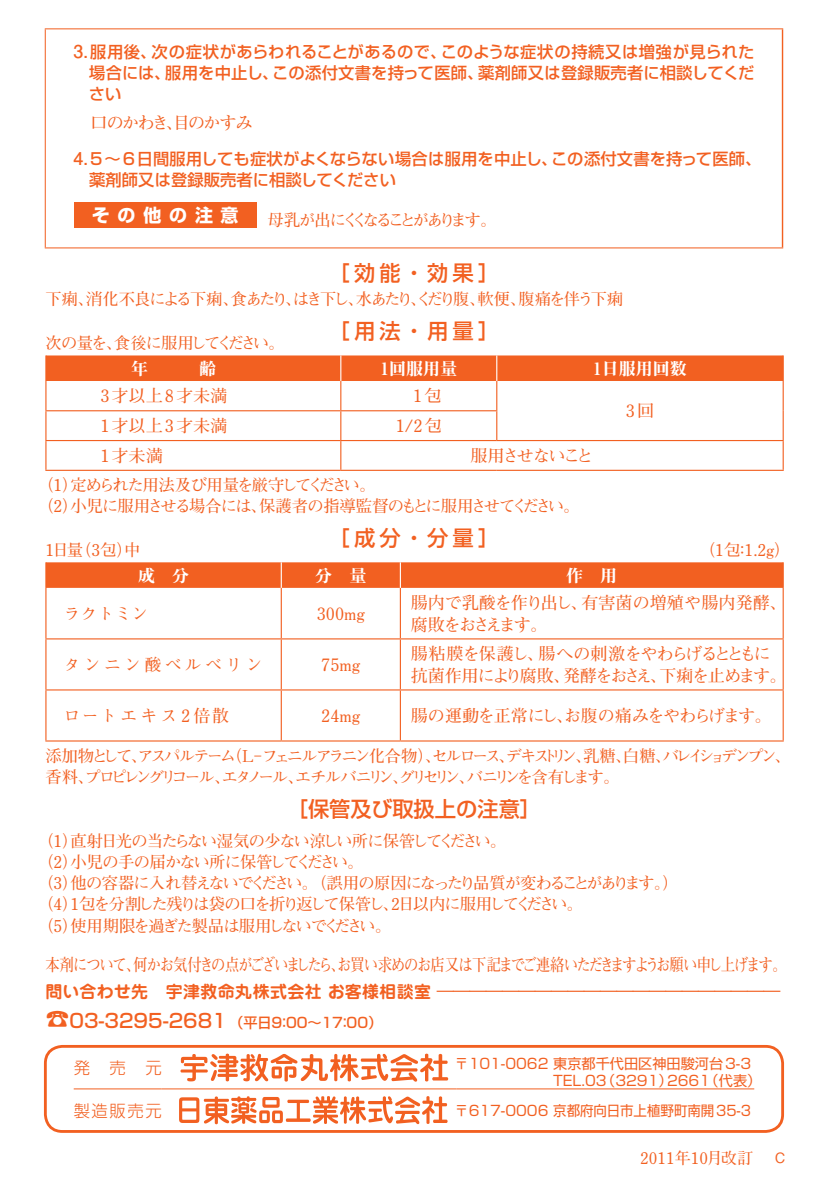
<style>
.page{position:relative;width:828px;height:1191px;background:#fff}
.page>*{position:absolute;margin:0;border:0;box-sizing:border-box;transform-origin:0 0}
.t1{font:500 21.2px "Shin Go Pro";color:#f26021}
.t2{font:700 18px "Shin Go Pro";letter-spacing:.44em;color:#fff}
.t3{font:700 17px "Futo Min A101 Pro";letter-spacing:-.095em;color:#f26021;scale:.84 1}
.t4{font:700 17px "Futo Min A101 Pro";letter-spacing:-.04em;color:#f26021}
.t5{font:700 17px/22px "Futo Min A101 Pro";color:#f26021}
.t6{font:700 17px/22px "Futo Min A101 Pro";letter-spacing:-.07em;color:#f26021}
.t7{font:700 17px "Jun 501 Pro";letter-spacing:.02em;color:#f26021}
.t8{font:17px "Midashi Min Pro MA31";color:#fff}
.t9{font:700 17px "Futo Min A101 Pro";letter-spacing:-.085em;color:#f26021}
.t10{font:700 17px "Futo Min A101 Pro";letter-spacing:.19em;color:#f26021}
.t11{font:700 17px "Futo Min A101 Pro";letter-spacing:.18em;color:#f26021}
.t12{font:700 17px "Futo Min A101 Pro";letter-spacing:-.125em;color:#f26021}
.t13{font:700 16.2px/21.2px "Futo Min A101 Pro";letter-spacing:-.105em;color:#f26021}
.t14{font:500 16.2px/21px "Shin Go Pro";letter-spacing:.005em;color:#f26021;text-align:justify}
.t15{font:700 16.2px/21.2px "Futo Min A101 Pro";letter-spacing:-.195em;color:#f26021}
.t16{font:700 16.2px/21.2px "Futo Min A101 Pro";letter-spacing:-.085em;color:#f26021}
.t17{font:700 16.2px "Futo Min A101 Pro";letter-spacing:-.13em;color:#f26021}
.t18{font:700 16.2px "Futo Min A101 Pro";letter-spacing:-.11em;color:#f26021}
.t19{font:300 16.2px "Shin Go Pro";letter-spacing:.1em;color:#f26021}
.t20{font:700 16px "Futo Min A101 Pro";color:#f26021}
.t21{font:14.2px/17px "Shin Go Pro";color:#f26021}
.t22{font:500 14.2px "Shin Go Pro";color:#f26021}
.s1{font-family:"Futo Go B101 Pro";font-weight:700;font-size:17.8px}
.s2{font-family:"Futo Min A101 Pro"}
.s3{font-size:24px}
.s4{font-size:19.2px}
.s5{font-family:"Gothic BBB Pro";font-weight:500;font-size:14.2px}
</style>
<div class="page">
<hr style="left:782px;top:29px;width:1px;height:218px;background:#f26021">
<hr style="left:45px;top:29px;width:1px;height:218px;background:#f26021">
<hr style="left:45px;top:247px;width:738px;height:1px;background:#f26021">
<hr style="left:45px;top:28px;width:738px;height:1px;background:#f26021">
<div style="left:74px;top:202px;width:182px;height:26px;background:#f26021"></div>
<hr style="left:45px;top:470px;width:296px;height:1px;background:#f26021">
<hr style="left:341px;top:470px;width:156px;height:1px;background:#f26021">
<hr style="left:497px;top:470px;width:286px;height:1px;background:#f26021">
<svg style="left:45px;top:355px;width:738px;height:115px"></svg>
<hr style="left:45px;top:588px;width:1px;height:50px;background:#f26021">
<hr style="left:281px;top:588px;width:1px;height:50px;background:#f26021">
<hr style="left:400px;top:588px;width:1px;height:50px;background:#f26021">
<hr style="left:782px;top:588px;width:1px;height:50px;background:#f26021">
<hr style="left:45px;top:638px;width:236px;height:1px;background:#f26021">
<hr style="left:45px;top:639px;width:1px;height:50px;background:#f26021">
<hr style="left:281px;top:638px;width:119px;height:1px;background:#f26021">
<hr style="left:281px;top:639px;width:1px;height:50px;background:#f26021">
<hr style="left:400px;top:638px;width:383px;height:1px;background:#f26021">
<hr style="left:400px;top:639px;width:1px;height:50px;background:#f26021">
<hr style="left:782px;top:639px;width:1px;height:50px;background:#f26021">
<hr style="left:45px;top:689px;width:236px;height:1px;background:#f26021">
<hr style="left:45px;top:690px;width:1px;height:50px;background:#f26021">
<hr style="left:281px;top:689px;width:119px;height:1px;background:#f26021">
<hr style="left:281px;top:690px;width:1px;height:50px;background:#f26021">
<hr style="left:400px;top:689px;width:383px;height:1px;background:#f26021">
<hr style="left:400px;top:690px;width:1px;height:50px;background:#f26021">
<hr style="left:782px;top:690px;width:1px;height:50px;background:#f26021">
<hr style="left:45px;top:740px;width:236px;height:1px;background:#f26021">
<hr style="left:281px;top:740px;width:119px;height:1px;background:#f26021">
<hr style="left:400px;top:740px;width:383px;height:1px;background:#f26021">
<svg style="left:45px;top:562px;width:738px;height:26px;background:#f26325"></svg>
<div style="left:44px;top:1045px;width:740px;height:87px;border:3px solid #f26021;border-radius:17px"></div>
<hr style="left:74px;top:1088px;width:88px;height:1px;background:#f26021">
<hr style="left:162px;top:1088px;width:294px;height:1px;background:#f26021">
<hr style="left:456px;top:1088px;width:298px;height:1px;background:#f26021">
<svg style="left:180px;top:1053px;width:268px;height:28px"></svg>
<svg style="left:179px;top:1096px;width:268px;height:28px"></svg>
<p class="t14" style="left:89px;top:39px;width:667px;text-indent:-15px"><span class="s1">3.</span>服用後、次の症状があらわれることがあるので、このような症状の持続又は増強が見られた場合には、服用を中止し、この添付文書を持って医師、薬剤師又は登録販売者に相談してください</p>
<p class="t9" style="left:90px;top:109px;width:164px">口のかわき、目のかすみ</p>
<p class="t14" style="left:89px;top:147px;width:674px;text-indent:-16px"><span class="s1">4.</span>5〜6日間服用しても症状がよくならない場合は服用を中止し、この添付文書を持って医師、薬剤師又は登録販売者に相談してください</p>
<p class="t2" style="left:92px;top:201px;width:148px">その他の注意</p>
<p class="t15" style="left:267px;top:207px;width:231px">母乳が出にくくなることがあります。</p>
<h1 class="t1" style="left:328px;top:256px;width:172px">［効能・効果］</h1>
<p class="t17" style="left:45px;top:286px;width:579px">下痢、消化不良による下痢、食あたり、はき下し、水あたり、くだり腹、軟便、腹痛を伴う下痢</p>
<p class="t18" style="left:45px;top:330px;width:241px">次の量を、食後に服用してください。</p>
<h1 class="t1" style="left:328px;top:314px;width:172px">［用法・用量］</h1>
<p class="t8" style="left:380px;top:355px;width:78px">1回服用量</p>
<p class="t8" style="left:593px;top:355px;width:95px">1日服用回数</p>
<p class="t5" style="left:100px;top:382px;width:128px">3才以上8才未満</p>
<p class="t4" style="left:396px;top:382px;width:47px">　1包</p>
<p class="t5" style="left:100px;top:413px;width:128px">1才以上3才未満</p>
<p class="t4" style="left:396px;top:412px;width:47px">1/2包</p>
<p class="t4" style="left:100px;top:442px;width:64px">1才未満</p>
<p class="t12" style="left:470px;top:442px;width:124px">服用させないこと</p>
<p class="t16" style="left:37px;top:472px;width:544px">（1）定められた用法及び用量を厳守してください。<br>（2）小児に服用させる場合には、保護者の指導監督のもとに服用させてください。</p>
<p class="t17" style="left:45px;top:537px;width:97px">1日量（3包）中</p>
<h1 class="t1" style="left:328px;top:521px;width:172px">［成分・分量］</h1>
<p class="t4" style="left:626px;top:397px;width:30px">3回</p>
<p class="t17" style="left:699px;top:537px;width:94px">（1包：1.2g）</p>
<p class="t8" style="left:138px;top:562px;width:53px">成　分</p>
<p class="t8" style="left:315px;top:562px;width:53px">分　量</p>
<p class="t8" style="left:566px;top:562px;width:53px">作　用</p>
<p class="t4" style="left:63px;top:600px;width:87px">ラクトミン</p>
<p class="t4" style="left:317px;top:600px;width:50px">300mg</p>
<p class="t5" style="left:411px;top:589px;width:377px">腸内で乳酸を作り出し、有害菌の増殖や腸内発酵、腐敗をおさえます。</p>
<p class="t10" style="left:63px;top:651px;width:201px">タンニン酸ベルベリン</p>
<p class="t4" style="left:321px;top:651px;width:41px">75mg</p>
<p class="t6" style="left:411px;top:640px;width:377px">腸粘膜を保護し、腸への刺激をやわらげるとともに抗菌作用により腐敗、発酵をおさえ、下痢を止めます。</p>
<p class="t11" style="left:64px;top:702px;width:167px">ロートエキス2倍散</p>
<p class="t4" style="left:321px;top:702px;width:41px">24mg</p>
<p class="t4" style="left:411px;top:702px;width:362px">腸の運動を正常にし、お腹の痛みをやわらげます。</p>
<p class="t15" style="left:45px;top:743px;width:747px">添加物として、アスパルテーム（L- フェニルアラニン化合物）、セルロース、デキストリン、乳糖、白糖、バレイショデンプン、香料、プロピレングリコール、エタノール、エチルバニリン、グリセリン、バニリンを含有します。</p>
<h1 class="t1" style="left:287px;top:791px;width:256px">［保管及び取扱上の注意］</h1>
<p class="t13" style="left:37px;top:828px;width:643px">（1）直射日光の当たらない湿気の少ない涼しい所に保管してください。<br>（2）小児の手の届かない所に保管してください。<br>（3）他の容器に入れ替えないでください。（誤用の原因になったり品質が変わることがあります。）（4）1包を分割した残りは袋の口を折り返して保管し、2日以内に服用してください。<br>（5）使用期限を過ぎた製品は服用しないでください。</p>
<p class="t3" style="left:45px;top:951px;width:884px">本剤について、何かお気付きの点がございましたら、お買い求めのお店又は下記までご連絡いただきますようお願い申し上げます。</p>
<p class="t7" style="left:45px;top:977px;width:736px">問い合わせ先　宇津救命丸株式会社 お客様相談室 <span class="s2">—————————————————————</span></p>
<p class="t22" style="left:45px;top:1010px;width:338px"><span class="s3">☎</span><span class="s4">03-3295-2681</span> （平日9：00〜17：00）</p>
<p class="t19" style="left:74px;top:1054px;width:89px">発売元</p>
<p class="t21" style="left:553px;top:1053px;width:210px;text-indent:-99px">〒101-0062 東京都千代田区神田駿河台3-3<br>TEL.03（3291）2661（代表）</p>
<p class="t19" style="left:74px;top:1097px;width:89px">製造販売元</p>
<p class="t21" style="left:454px;top:1100px;width:298px">〒617-0006 京都府向日市上植野町南開35-3</p>
<p class="t20" style="left:640px;top:1145px;width:147px">2011年10月改訂　 <span class="s5">C</span></p>
</div>
